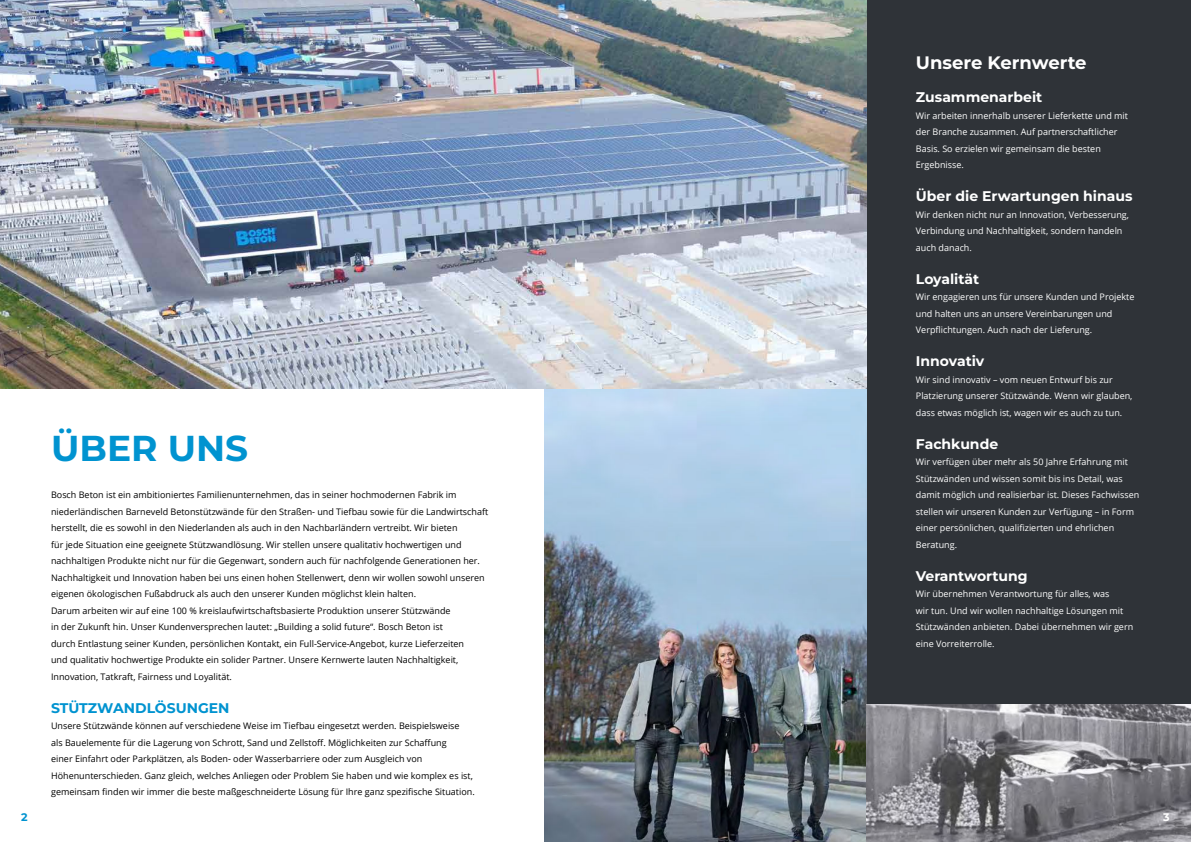
<style>
.page{position:relative;width:1191px;height:842px;background:#fff}
.page>*{position:absolute;margin:0;border:0;box-sizing:border-box;transform-origin:0 0}
.t1{font:700 36px "Montserrat";color:#0093d0}
.t2{font:700 18px "Montserrat";color:#fff}
.t3{font:700 14px "Montserrat";color:#fff}
.t4{font:700 14px "Montserrat";color:#0093d0}
.t5{font:700 11px "Montserrat";color:#0093d0}
.t6{font:700 11px "Montserrat";color:#fff}
.t7{font:9px/16.5px "Open Sans";color:#000}
.t8{font:9px/16.5px "Open Sans";color:#fff}
</style>
<div class="page">
<div style="left:866px;top:0;width:325px;height:842px;background:#2f3338"></div>
<img style="left:544px;top:389px;width:322px;height:453px">
<img style="left:866px;top:705px;width:325px;height:137px">
<img style="left:0;top:0;width:866px;height:389px">
<h1 class="t1" style="left:51px;top:431px;width:199px">ÜBER UNS</h1>
<p class="t7" style="left:51px;top:487px;width:439px">Bosch Beton ist ein ambitioniertes Familienunternehmen, das in seiner hochmodernen Fabrik im niederländischen Barneveld Betonstützwände für den Straßen- und Tiefbau sowie für die Landwirtschaft herstellt, die es sowohl in den Niederlanden als auch in den Nachbarländern vertreibt. Wir bieten<br>für jede Situation eine geeignete Stützwandlösung. Wir stellen unsere qualitativ hochwertigen und nachhaltigen Produkte nicht nur für die Gegenwart, sondern auch für nachfolgende Generationen her.<br>Nachhaltigkeit und Innovation haben bei uns einen hohen Stellenwert, denn wir wollen sowohl unseren eigenen ökologischen Fußabdruck als auch den unserer Kunden möglichst klein halten.<br>Darum arbeiten wir auf eine 100 % kreislaufwirtschaftsbasierte Produktion unserer Stützwände<br>in der Zukunft hin. Unser Kundenversprechen lautet: „Building a solid future“. Bosch Beton ist<br>durch Entlastung seiner Kunden, persönlichen Kontakt, ein Full-Service-Angebot, kurze Lieferzeiten<br>und qualitativ hochwertige Produkte ein solider Partner. Unsere Kernwerte lauten Nachhaltigkeit, Innovation, Tatkraft, Fairness und Loyalität.</p>
<h3 class="t4" style="left:51px;top:701px;width:180px">STÜTZWANDLÖSUNGEN</h3>
<p class="t7" style="left:51px;top:718px;width:425px">Unsere Stützwände können auf verschiedene Weise im Tiefbau eingesetzt werden. Beispielsweise<br>als Bauelemente für die Lagerung von Schrott, Sand und Zellstoff. Möglichkeiten zur Schaffung<br>einer Einfahrt oder Parkplätzen, als Boden- oder Wasserbarriere oder zum Ausgleich von Höhenunterschieden. Ganz gleich, welches Anliegen oder Problem Sie haben und wie komplex es ist, gemeinsam finden wir immer die beste maßgeschneiderte Lösung für Ihre ganz spezifische Situation.</p>
<h2 class="t2" style="left:916px;top:54px;width:172px">Unsere Kernwerte</h2>
<h3 class="t3" style="left:916px;top:90px;width:128px">Zusammenarbeit</h3>
<p class="t8" style="left:916px;top:108px;width:214px">Wir arbeiten innerhalb unserer Lieferkette und mit der Branche zusammen. Auf partnerschaftlicher Basis. So erzielen wir gemeinsam die besten Ergebnisse.</p>
<h3 class="t3" style="left:916px;top:189px;width:218px">Über die Erwartungen hinaus</h3>
<p class="t8" style="left:916px;top:207px;width:215px">Wir denken nicht nur an Innovation, Verbesserung,<br>Verbindung und Nachhaltigkeit, sondern handeln auch danach.</p>
<h3 class="t3" style="left:916px;top:272px;width:65px">Loyalität</h3>
<p class="t8" style="left:916px;top:289px;width:220px">Wir engagieren uns für unsere Kunden und Projekte und halten uns an unsere Vereinbarungen und<br>Verpflichtungen. Auch nach der Lieferung.</p>
<h3 class="t3" style="left:916px;top:354px;width:70px">Innovativ</h3>
<p class="t8" style="left:916px;top:372px;width:218px">Wir sind innovativ – vom neuen Entwurf bis zur<br>Platzierung unserer Stützwände. Wenn wir glauben, dass etwas möglich ist, wagen wir es auch zu tun.</p>
<h3 class="t3" style="left:916px;top:437px;width:84px">Fachkunde</h3>
<p class="t8" style="left:916px;top:454px;width:225px">Wir verfügen über mehr als 50 Jahre Erfahrung mit Stützwänden und wissen somit bis ins Detail, was damit möglich und realisierbar ist. Dieses Fachwissen stellen wir unseren Kunden zur Verfügung – in Form einer persönlichen, qualifizierten und ehrlichen Beratung.</p>
<h3 class="t3" style="left:916px;top:569px;width:113px">Verantwortung</h3>
<p class="t8" style="left:916px;top:586px;width:219px">Wir übernehmen Verantwortung für alles, was<br>wir tun. Und wir wollen nachhaltige Lösungen mit Stützwänden anbieten. Dabei übernehmen wir gern eine Vorreiterrolle.</p>
<p class="t5" style="left:21px;top:811px;width:8px">2</p>
<p class="t6" style="left:1163px;top:811px;width:8px">3</p>
</div>
